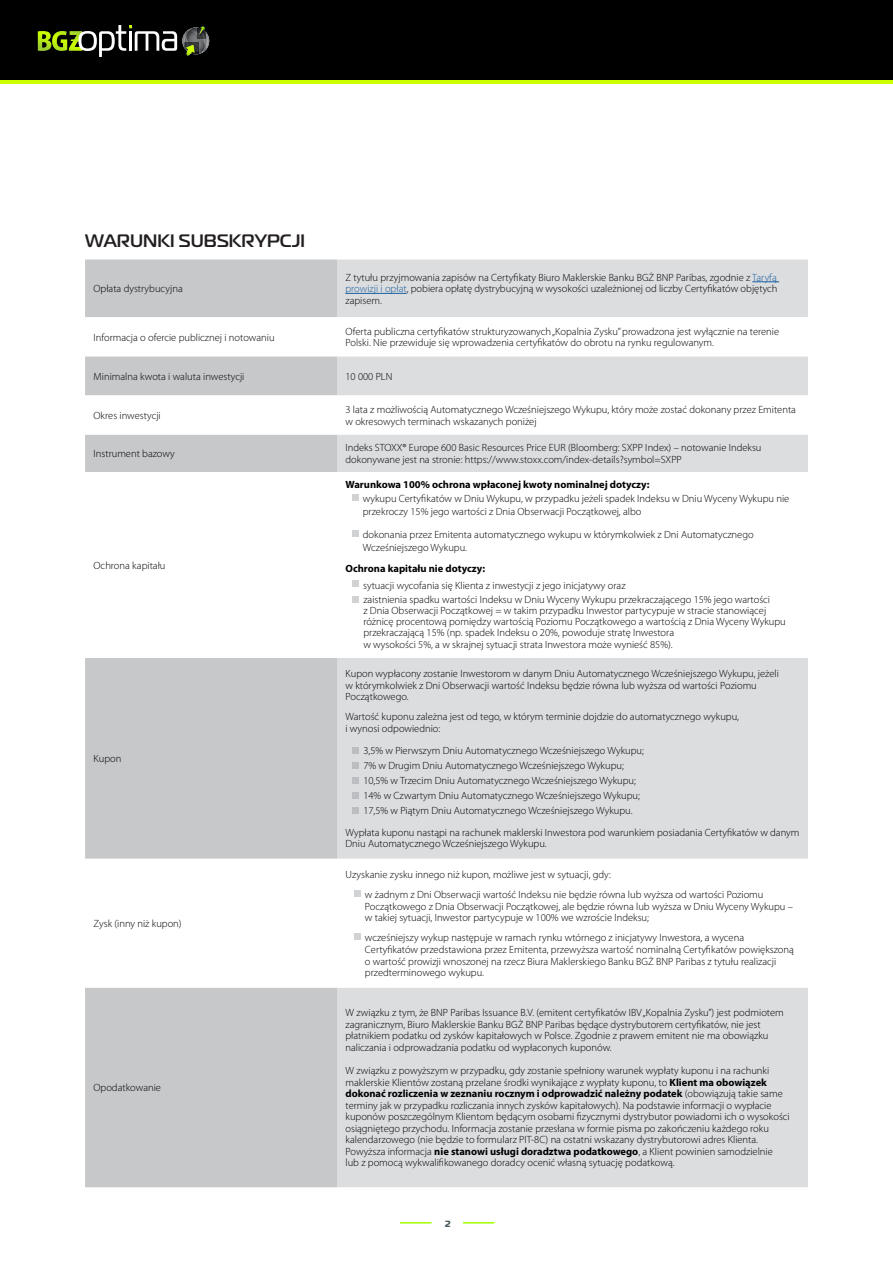
<style>
.page{position:relative;width:893px;height:1263px;background:#fff}
.page>*{position:absolute;margin:0;border:0;box-sizing:border-box;transform-origin:0 0}
.t1{font:500 18px "Magistral";color:#231f20}
.Normalny{font:300 10.5px/11.6px "Myriad Pro";color:#000}
.Normalny-2{font:700 10.5px "Myriad Pro";color:#000}
.t2{font:700 9px "Magistral";color:#49585c}
.s1{color:#175d9e}
.s2{font-weight:700}
</style>
<div class="page">
<hr style="left:400px;top:1222px;width:31px;height:1px;background:#a0ff00">
<hr style="left:463px;top:1222px;width:31px;height:1px;background:#a0ff00">
<div style="left:85px;top:259px;width:252px;height:928px;background:#c7c8ca"></div>
<div style="left:337px;top:259px;width:471px;height:928px;background:#dcdddf"></div>
<svg style="left:85px;top:317px;width:723px;height:671px"></svg>
<svg style="left:752px;top:282px;width:27px;height:1px"></svg>
<hr style="left:345px;top:293px;width:62px;height:1px;background:#175d9e">
<svg style="left:352px;top:494px;width:6px;height:6px"></svg>
<svg style="left:352px;top:530px;width:6px;height:6px"></svg>
<div style="left:352px;top:581px;width:7px;height:6px;background:#d1d2d4"></div>
<div style="left:352px;top:596px;width:7px;height:6px;background:#d1d2d4"></div>
<div style="left:352px;top:748px;width:7px;height:6px;background:#bcbdc0"></div>
<div style="left:352px;top:763px;width:7px;height:6px;background:#bcbdc0"></div>
<div style="left:352px;top:778px;width:7px;height:6px;background:#bcbdc0"></div>
<div style="left:352px;top:793px;width:7px;height:6px;background:#bcbdc0"></div>
<div style="left:352px;top:808px;width:7px;height:6px;background:#bcbdc0"></div>
<div style="left:354px;top:890px;width:6px;height:7px;background:#d1d2d4"></div>
<div style="left:354px;top:933px;width:6px;height:7px;background:#d1d2d4"></div>
<div style="left:0;top:0;width:893px;height:82px;background:#000"></div>
<hr style="left:0;top:80px;width:893px;height:4px;background:#cdff00">
<svg style="left:38px;top:25px;width:171px;height:32px"></svg>
<p class="t1" style="left:85px;top:229px;width:221px">WARUNKI SUBSKRYPCJI</p>
<p class="Normalny" style="left:94px;top:283px;width:91px">Opłata dystrybucyjna</p>
<p class="Normalny" style="left:345px;top:271px;width:434px;text-align:justify">Z tytułu przyjmowania zapisów na Certyfikaty Biuro Maklerskie Banku BGŻ BNP Paribas, zgodnie z <span class="s1">Taryfą prowizji i opłat</span>, pobiera opłatę dystrybucyjną w wysokości uzależnionej od liczby Certyfikatów objętych zapisem.</p>
<p class="Normalny" style="left:94px;top:331px;width:183px">Informacja o ofercie publicznej i notowaniu</p>
<p class="Normalny" style="left:345px;top:326px;width:435px">Oferta publiczna certyfikatów strukturyzowanych „Kopalnia Zysku” prowadzona jest wyłącznie na terenie<br>Polski. Nie przewiduje się wprowadzenia certyfikatów do obrotu na rynku regulowanym.</p>
<p class="Normalny" style="left:94px;top:370px;width:152px">Minimalna kwota i waluta inwestycji</p>
<p class="Normalny" style="left:345px;top:370px;width:48px">10 000 PLN</p>
<p class="Normalny" style="left:94px;top:410px;width:69px">Okres inwestycji</p>
<p class="Normalny" style="left:345px;top:404px;width:452px">3 lata z możliwością Automatycznego Wcześniejszego Wykupu, który może zostać dokonany przez Emitenta w okresowych terminach wskazanych poniżej</p>
<p class="Normalny" style="left:94px;top:448px;width:83px">Instrument bazowy</p>
<p class="Normalny" style="left:345px;top:442px;width:417px">Indeks STOXX® Europe 600 Basic Resources Price EUR (Bloomberg: SXPP Index) – notowanie Indeksu dokonywane jest na stronie: https://www.stoxx.com/index-details?symbol=SXPP</p>
<p class="Normalny" style="left:94px;top:559px;width:73px">Ochrona kapitału</p>
<p class="Normalny" style="left:94px;top:753px;width:29px">Kupon</p>
<p class="Normalny" style="left:94px;top:918px;width:90px">Zysk (inny niż kupon)</p>
<p class="Normalny" style="left:94px;top:1082px;width:69px">Opodatkowanie</p>
<p class="Normalny-2" style="left:345px;top:479px;width:305px">Warunkowa 100% ochrona wpłaconej kwoty nominalnej dotyczy:</p>
<p class="Normalny" style="left:363px;top:492px;width:428px;line-height:13.5px">wykupu Certyfikatów w Dniu Wykupu, w przypadku jeżeli spadek Indeksu w Dniu Wyceny Wykupu nie przekroczy 15% jego wartości z Dnia Obserwacji Początkowej, albo</p>
<p class="Normalny" style="left:363px;top:528px;width:392px;line-height:13.5px">dokonania przez Emitenta automatycznego wykupu w którymkolwiek z Dni Automatycznego<br>Wcześniejszego Wykupu.</p>
<p class="Normalny-2" style="left:345px;top:563px;width:141px">Ochrona kapitału nie dotyczy:</p>
<p class="Normalny" style="left:363px;top:579px;width:264px">sytuacji wycofania się Klienta z inwestycji z jego inicjatywy oraz</p>
<p class="Normalny" style="left:363px;top:593px;width:424px">zaistnienia spadku wartości Indeksu w Dniu Wyceny Wykupu przekraczającego 15% jego wartości<br>z Dnia Obserwacji Początkowej = w takim przypadku Inwestor partycypuje w stracie stanowiącej różnicę procentową pomiędzy wartością Poziomu Początkowego a wartością z Dnia Wyceny Wykupu przekraczającą 15% (np. spadek Indeksu o 20%, powoduje stratę Inwestora<br>w wysokości 5%, a w skrajnej sytuacji strata Inwestora może wynieść 85%).</p>
<p class="Normalny" style="left:345px;top:668px;width:435px">Kupon wypłacony zostanie Inwestorom w danym Dniu Automatycznego Wcześniejszego Wykupu, jeżeli w którymkolwiek z Dni Obserwacji wartość Indeksu będzie równa lub wyższa od wartości Poziomu<br>Początkowego.</p>
<p class="Normalny" style="left:345px;top:711px;width:395px">Wartość kuponu zależna jest od tego, w którym terminie dojdzie do automatycznego wykupu, i wynosi odpowiednio:</p>
<p class="Normalny" style="left:363px;top:745px;width:282px">3,5% w Pierwszym Dniu Automatycznego Wcześniejszego Wykupu;</p>
<p class="Normalny" style="left:363px;top:760px;width:262px">7% w Drugim Dniu Automatycznego Wcześniejszego Wykupu;</p>
<p class="Normalny" style="left:363px;top:775px;width:274px">10,5% w Trzecim Dniu Automatycznego Wcześniejszego Wykupu;</p>
<p class="Normalny" style="left:363px;top:790px;width:278px">14% w Czwartym Dniu Automatycznego Wcześniejszego Wykupu;</p>
<p class="Normalny" style="left:363px;top:805px;width:271px">17,5% w Piątym Dniu Automatycznego Wcześniejszego Wykupu.</p>
<p class="Normalny" style="left:345px;top:826px;width:455px">Wypłata kuponu nastąpi na rachunek maklerski Inwestora pod warunkiem posiadania Certyfikatów w danym<br>Dniu Automatycznego Wcześniejszego Wykupu.</p>
<p class="Normalny" style="left:345px;top:869px;width:267px">Uzyskanie zysku innego niż kupon, możliwe jest w sytuacji, gdy:</p>
<p class="Normalny" style="left:365px;top:889px;width:430px">w żadnym z Dni Obserwacji wartość Indeksu nie będzie równa lub wyższa od wartości Poziomu<br>Początkowego z Dnia Obserwacji Początkowej, ale będzie równa lub wyższa w Dniu Wyceny Wykupu – w takiej sytuacji, Inwestor partycypuje w 100% we wzroście Indeksu;</p>
<p class="Normalny" style="left:365px;top:932px;width:430px">wcześniejszy wykup następuje w ramach rynku wtórnego z inicjatywy Inwestora, a wycena Certyfikatów przedstawiona przez Emitenta, przewyższa wartość nominalną Certyfikatów powiększoną o wartość prowizji wnoszonej na rzecz Biura Maklerskiego Banku BGŻ BNP Paribas z tytułu realizacji przedterminowego wykupu.</p>
<p class="Normalny" style="left:345px;top:1007px;width:440px">W związku z tym, że BNP Paribas Issuance B.V. (emitent certyfikatów IBV „Kopalnia Zysku”) jest podmiotem zagranicznym, Biuro Maklerskie Banku BGŻ BNP Paribas będące dystrybutorem certyfikatów, nie jest płatnikiem podatku od zysków kapitałowych w Polsce. Zgodnie z prawem emitent nie ma obowiązku naliczania i odprowadzania podatku od wypłaconych kuponów.</p>
<p class="Normalny" style="left:345px;top:1065px;width:446px">W związku z powyższym w przypadku, gdy zostanie spełniony warunek wypłaty kuponu i na rachunki maklerskie Klientów zostaną przelane środki wynikające z wypłaty kuponu, to <span class="s2">Klient ma obowiązek dokonać rozliczenia w zeznaniu rocznym i odprowadzić należny podatek</span> (obowiązują takie same terminy jak w przypadku rozliczania innych zysków kapitałowych). Na podstawie informacji o wypłacie kuponów poszczególnym Klientom będącym osobami fizycznymi dystrybutor powiadomi ich o wysokości osiągniętego przychodu. Informacja zostanie przesłana w formie pisma po zakończeniu każdego roku kalendarzowego (nie będzie to formularz PIT-8C) na ostatni wskazany dystrybutorowi adres Klienta.<br>Powyższa informacja <span class="s2">nie stanowi usługi doradztwa podatkowego</span>, a Klient powinien samodzielnie<br>lub z pomocą wykwalifikowanego doradcy ocenić własną sytuację podatkową.</p>
<p class="t2" style="left:445px;top:1218px;width:7px">2</p>
</div>
